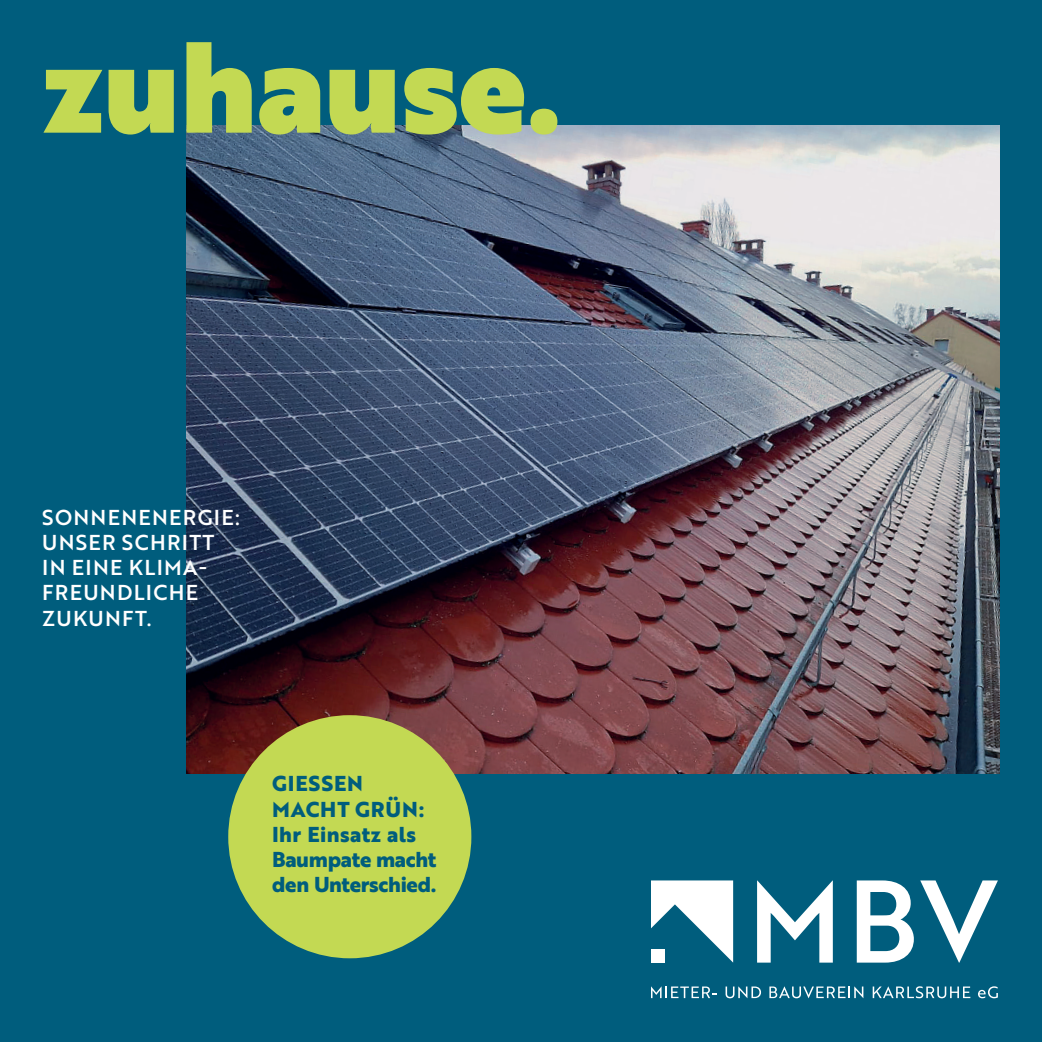
<style>
.page{position:relative;width:1042px;height:1042px;background:#005d7d}
.page>*{position:absolute;margin:0;border:0;box-sizing:border-box;transform-origin:0 0}
.t1{font:125.65px "Brother 1816 Black";color:#c3d953}
.t2{font:700 21px/25.2px "Brother 1816 Extra";color:#005d7d}
.t3{font:21px/25.2px "Brother 1816 Medium";letter-spacing:.06em;color:#fff}
</style>
<div class="page">
<img style="left:187px;top:125px;width:813px;height:649px">
<svg style="left:651px;top:880px;width:82px;height:82px"></svg>
<div style="left:651px;top:949px;width:13px;height:13px;background:#fff"></div>
<svg style="left:757px;top:880px;width:76px;height:82px"></svg>
<svg style="left:857px;top:880px;width:57px;height:82px"></svg>
<svg style="left:920px;top:880px;width:78px;height:82px"></svg>
<svg style="left:651px;top:986px;width:66px;height:12px"></svg>
<svg style="left:725px;top:986px;width:36px;height:12px"></svg>
<svg style="left:769px;top:986px;width:94px;height:12px"></svg>
<svg style="left:872px;top:986px;width:98px;height:12px"></svg>
<svg style="left:978px;top:986px;width:20px;height:12px"></svg>
<div style="left:229px;top:716px;width:241px;height:241px;background:#c3d953;border-radius:50%"></div>
<p class="t1" style="left:42px;top:-10px;width:521px">zuhause.</p>
<p class="t3" style="left:42px;top:504px;width:199px">SONNENENERGIE:<br>UNSER SCHRITT<br>IN EINE KLIMA-<br>FREUNDLICHE<br>ZUKUNFT.</p>
<p class="t2" style="left:272px;top:770px;width:166px">GIESSEN<br>MACHT GRÜN:<br>Ihr Einsatz als<br>Baumpate macht den Unterschied.</p>
</div>
